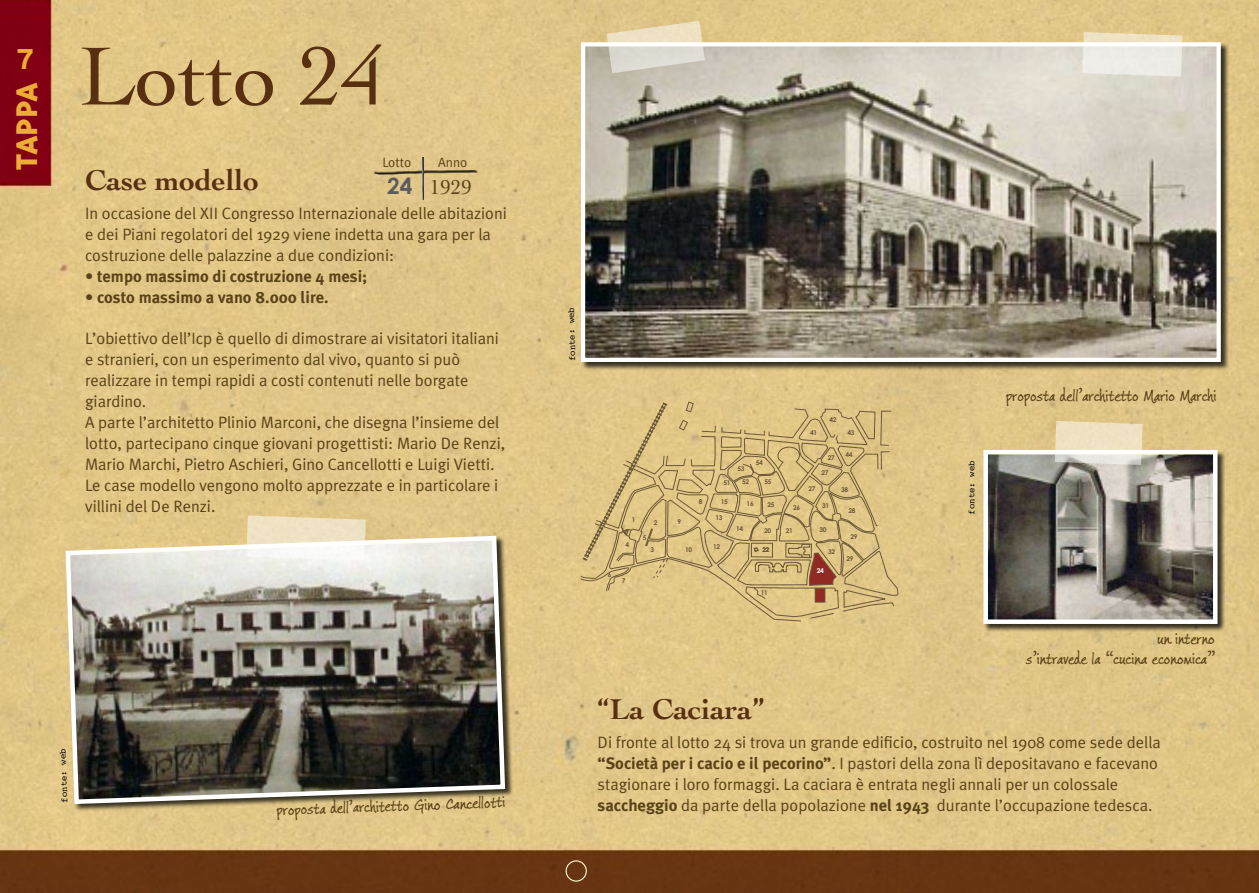
<style>
.page{position:relative;width:1259px;height:893px;background:#fff}
.page>*{position:absolute;margin:0;border:0;box-sizing:border-box;transform-origin:0 0}
.t1{font:87px "Cochin";color:#573011}
.t2{font:800 34.5px "Triplex";color:#ebad35}
.t3{font:700 30px "Cochin";color:#573011}
.t4{font:700 28.5px "Interstate";color:#ebad35}
.t5{font:21px "Cochin";color:#594217}
.t6{font:16.5px/21px "Meta Plus Normal";color:#594217}
.t7{font:16.5px/19.8px "Ford's Folly";color:#594217;text-align:right}
.t8{font:700 16.5px "Meta Plus";color:#594217}
.t9{font:13.5px "Meta Plus Normal";color:#594217}
.t10{font:9px "Courier";color:#000}
.t11{font:700 6.6px "Century Gothic";letter-spacing:-.05em;color:#6c5836}
.t12{font:700 6.6px "Century Gothic";color:#fff}
.t13{font:700 6.3px "Century Gothic";color:#6c5836}
.s1{font-family:"Century Gothic";font-weight:700;font-size:22.5px;color:#5a5c5d}
.s2{font-family:"Meta Plus";font-weight:700}
</style>
<div class="page">
<img style="left:0;top:0;width:1259px;height:893px">
<div style="left:581px;top:43px;width:648px;height:327px;background:#000;opacity:.75"></div>
<img style="left:586px;top:47px;width:629px;height:310px">
<div style="left:581px;top:42px;width:639px;height:320px;border:4px solid #fff"></div>
<img style="left:373px;top:169px;width:105px;height:5px">
<img style="left:422px;top:157px;width:2px;height:43px">
<div style="left:66px;top:537px;width:447px;height:275px;background:#000;opacity:.75"></div>
<svg style="left:63px;top:533px;width:444px;height:273px;background:#7f7b6e"></svg>
<div style="left:983px;top:451px;width:242px;height:181px;background:#000;opacity:.75"></div>
<img style="left:988px;top:455px;width:224px;height:164px">
<div style="left:983px;top:450px;width:234px;height:174px;border:4px solid #fff"></div>
<svg style="left:580px;top:403px;width:318px;height:218px;background:#dac183"></svg>
<svg style="left:582px;top:402px;width:298px;height:233px;background:#d5bc7f"></svg>
<svg style="left:606px;top:21px;width:99px;height:52px;background:#e1d8c2"></svg>
<svg style="left:1082px;top:32px;width:100px;height:45px;background:#ede8dc"></svg>
<svg style="left:246px;top:516px;width:120px;height:45px"></svg>
<svg style="left:1054px;top:421px;width:88px;height:44px;background:#e8dfc8"></svg>
<div style="left:565px;top:860px;width:22px;height:22px;border:1px solid #fefbd3;border-radius:50%"></div>
<h3 class="t4" style="left:17px;top:43px;width:19px">7</h3>
<h2 class="t2" style="left:7px;top:170px;width:89px;rotate:-90deg">tappa</h2>
<h1 class="t1" style="left:79px;top:26px;width:308px">Lotto 24</h1>
<p class="t9" style="left:382px;top:154px;width:31px">Lotto</p>
<p class="t9" style="left:438px;top:154px;width:31px">Anno</p>
<p class="t5" style="left:387px;top:175px;width:86px"><span class="s1">24</span> 1929</p>
<h3 class="t3" style="left:85px;top:162px;width:175px">Case modello</h3>
<p class="t6" style="left:85px;top:203px;width:423px">In occasione del XII Congresso Internazionale delle abitazioni e dei Piani regolatori del 1929 viene indetta una gara per la costruzione delle palazzine a due condizioni:</p>
<p class="t8" style="left:85px;top:267px;width:284px">• tempo massimo di costruzione 4 mesi;</p>
<p class="t8" style="left:85px;top:288px;width:245px">• costo massimo a vano 8.000 lire.</p>
<p class="t6" style="left:85px;top:328px;width:422px">L’obiettivo dell’Icp è quello di dimostrare ai visitatori italiani e stranieri, con un esperimento dal vivo, quanto si può realizzare in tempi rapidi a costi contenuti nelle borgate giardino.<br>A parte l’architetto Plinio Marconi, che disegna l’insieme del lotto, partecipano cinque giovani progettisti: Mario De Renzi, Mario Marchi, Pietro Aschieri, Gino Cancellotti e Luigi Vietti.<br>Le case modello vengono molto apprezzate e in particolare i villini del De Renzi.</p>
<p class="t10" style="left:58px;top:803px;width:55px;rotate:-92deg">fonte: web</p>
<p class="t7" style="left:276px;top:801px;width:230px;rotate:-2deg">proposta dell’architetto Gino Cancellotti</p>
<p class="t10" style="left:566px;top:362px;width:55px;rotate:-92deg">fonte: web</p>
<p class="t11" style="left:608px;top:571px;width:5px">6</p>
<p class="t11" style="left:698px;top:498px;width:5px">8</p>
<p class="t11" style="left:737px;top:465px;width:9px">53</p>
<p class="t11" style="left:755px;top:458px;width:9px">54</p>
<p class="t11" style="left:723px;top:478px;width:9px">51</p>
<p class="t11" style="left:742px;top:478px;width:9px">52</p>
<p class="t11" style="left:746px;top:500px;width:9px">16</p>
<p class="t11" style="left:721px;top:497px;width:9px">15</p>
<p class="t11" style="left:764px;top:478px;width:9px">55</p>
<p class="t11" style="left:767px;top:500px;width:9px">25</p>
<p class="t11" style="left:632px;top:516px;width:5px">1</p>
<p class="t11" style="left:715px;top:514px;width:9px">13</p>
<p class="t11" style="left:654px;top:519px;width:5px">2</p>
<p class="t11" style="left:650px;top:546px;width:5px">3</p>
<p class="t11" style="left:677px;top:517px;width:5px">9</p>
<p class="t11" style="left:642px;top:533px;width:5px">5</p>
<p class="t11" style="left:625px;top:541px;width:5px">4</p>
<p class="t11" style="left:713px;top:542px;width:9px">12</p>
<p class="t11" style="left:685px;top:545px;width:9px">10</p>
<p class="t11" style="left:622px;top:576px;width:5px">7</p>
<p class="t11" style="left:736px;top:525px;width:9px">14</p>
<p class="t11" style="left:764px;top:527px;width:9px">20</p>
<p class="t11" style="left:762px;top:546px;width:9px">22</p>
<p class="t11" style="left:761px;top:588px;width:9px">11</p>
<p class="t13" style="left:762px;top:546px;width:8px">22</p>
<p class="t11" style="left:810px;top:429px;width:9px">41</p>
<p class="t11" style="left:829px;top:416px;width:9px">42</p>
<p class="t11" style="left:828px;top:453px;width:9px">27</p>
<p class="t11" style="left:821px;top:469px;width:9px">27</p>
<p class="t11" style="left:847px;top:429px;width:9px">43</p>
<p class="t11" style="left:845px;top:450px;width:9px">44</p>
<p class="t11" style="left:808px;top:485px;width:9px">27</p>
<p class="t11" style="left:793px;top:503px;width:9px">26</p>
<p class="t11" style="left:822px;top:502px;width:9px">31</p>
<p class="t11" style="left:841px;top:485px;width:9px">38</p>
<p class="t11" style="left:848px;top:506px;width:9px">28</p>
<p class="t11" style="left:786px;top:526px;width:9px">21</p>
<p class="t11" style="left:819px;top:525px;width:9px">30</p>
<p class="t11" style="left:828px;top:547px;width:9px">32</p>
<p class="t12" style="left:817px;top:566px;width:9px">24</p>
<p class="t11" style="left:850px;top:533px;width:9px">29</p>
<p class="t11" style="left:846px;top:554px;width:9px">29</p>
<p class="t10" style="left:964px;top:514px;width:56px;rotate:-90deg">fonte: web</p>
<p class="t7" style="left:1006px;top:387px;width:212px">proposta dell’architetto Mario Marchi</p>
<p class="t7" style="left:1026px;top:629px;width:190px">un interno<br>s’intravede la “cucina economica”</p>
<h3 class="t3" style="left:597px;top:691px;width:168px">“La Caciara”</h3>
<p class="t6" style="left:597px;top:732px;width:565px">Di fronte al lotto 24 si trova un grande edificio, costruito nel 1908 come sede della <span class="s2">“Società per i cacio e il pecorino”</span>. I pastori della zona lì depositavano e facevano stagionare i loro formaggi. La caciara è entrata negli annali per un colossale <span class="s2">saccheggio</span> da parte della popolazione <span class="s2">nel 1943</span> durante l’occupazione tedesca.</p>
</div>
